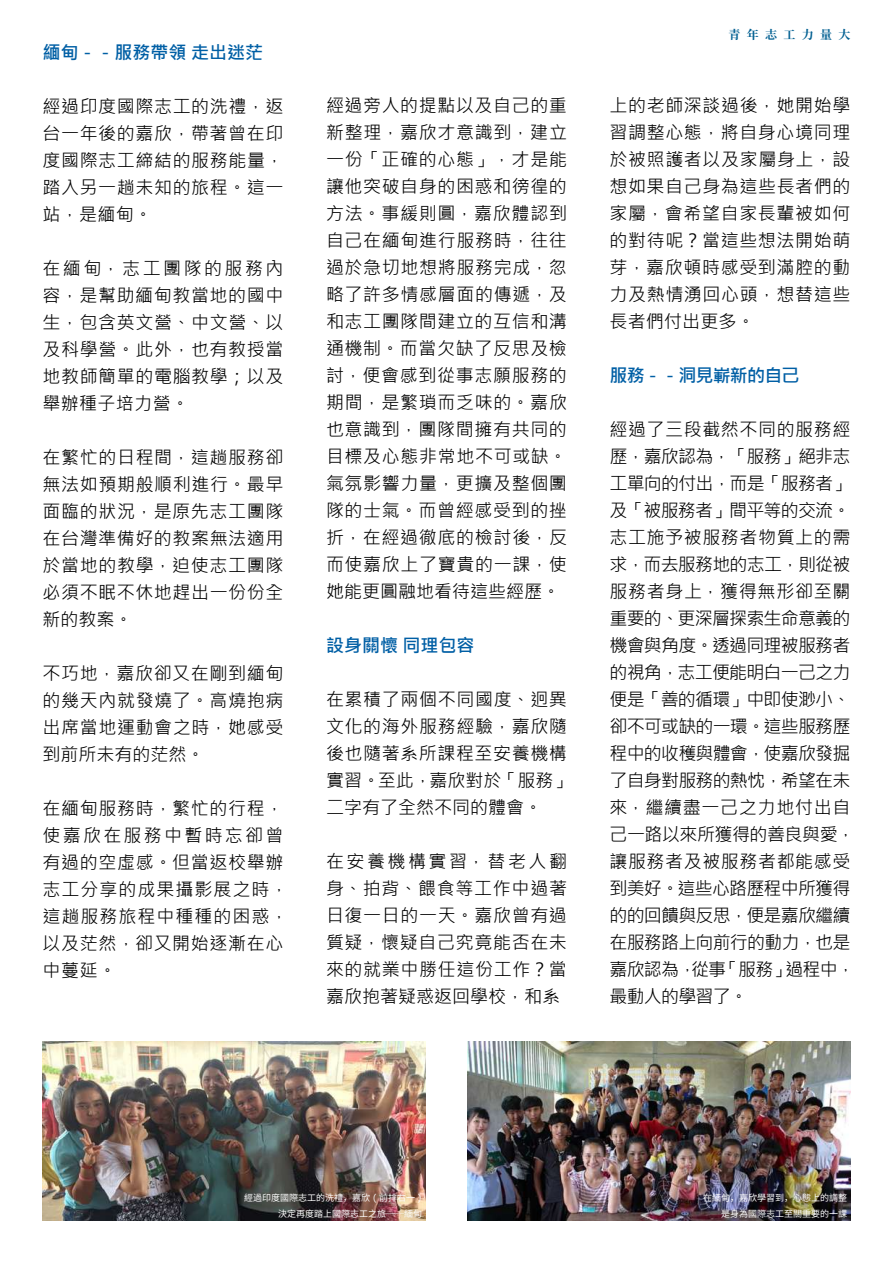
<style>
.page{position:relative;width:893px;height:1263px;background:#fff}
.page>*{position:absolute;margin:0;border:0;box-sizing:border-box;transform-origin:0 0}
.t1{font:18px/27px "Microsoft Jheng Hei";letter-spacing:.035em;color:#000;text-align:justify}
.t2{font:18px/27px "Microsoft Jheng Hei";letter-spacing:-.045em;color:#000}
.t3{font:18px/27px "Microsoft Jheng Hei";letter-spacing:.055em;color:#000}
.t4{font:700 18px "Microsoft Jheng Hei";color:#005fa5}
.t5{font:700 18px "Microsoft Jheng Hei";letter-spacing:-.045em;color:#005fa5}
.t6{font:700 12px "Noto Serif CJ Ktc";letter-spacing:.53em;color:#005f91}
.t7{font:9px/15.8px "Noto Sans Mono CJ Ktc";color:#fff;text-align:right}
</style>
<div class="page">
<img style="left:43px;top:1042px;width:382px;height:178px">
<img style="left:468px;top:1042px;width:382px;height:178px">
<p class="t4" style="left:43px;top:41px;width:222px">緬甸－－服務帶領 走出迷茫</p>
<p class="t1" style="left:43px;top:92px;width:242px">經過印度國際志工的洗禮，返台一年後的嘉欣，帶著曾在印度國際志工締結的服務能量，踏入另一趟未知的旅程。這一站，是緬甸。</p>
<p class="t1" style="left:43px;top:254px;width:243px">在緬甸，志工團隊的服務內容，是幫助緬甸教當地的國中生，包含英文營、中文營、以及科學營。此外，也有教授當地教師簡單的電腦教學；以及舉辦種子培力營。</p>
<p class="t1" style="left:43px;top:443px;width:242px">在繁忙的日程間，這趟服務卻無法如預期般順利進行。最早面臨的狀況，是原先志工團隊在台灣準備好的教案無法適用於當地的教學，迫使志工團隊必須不眠不休地趕出一份份全新的教案。</p>
<p class="t1" style="left:43px;top:659px;width:242px">不巧地，嘉欣卻又在剛到緬甸的幾天內就發燒了。高燒抱病出席當地運動會之時，她感受到前所未有的茫然。</p>
<p class="t3" style="left:43px;top:794px;width:247px">在緬甸服務時，繁忙的行程，使嘉欣在服務中暫時忘卻曾有過的空虛感。但當返校舉辦志工分享的成果攝影展之時，這趟服務旅程中種種的困惑，以及茫然，卻又開始逐漸在心中蔓延。</p>
<p class="t1" style="left:326px;top:92px;width:243px">經過旁人的提點以及自己的重新整理，嘉欣才意識到，建立一份「正確的心態」，才是能讓他突破自身的困惑和徬徨的方法。事緩則圓，嘉欣體認到自己在緬甸進行服務時，往往過於急切地想將服務完成，忽略了許多情感層面的傳遞，及和志工團隊間建立的互信和溝通機制。而當欠缺了反思及檢討，便會感到從事志願服務的期間，是繁瑣而乏味的。嘉欣也意識到，團隊間擁有共同的目標及心態非常地不可或缺。氣氛影響力量，更擴及整個團隊的士氣。而曾經感受到的挫折，在經過徹底的檢討後，反而使嘉欣上了寶貴的一課，使她能更圓融地看待這些經歷。</p>
<p class="t4" style="left:326px;top:634px;width:150px">設身關懷 同理包容</p>
<p class="t1" style="left:326px;top:686px;width:247px;text-align:left">在累積了兩個不同國度、迥異文化的海外服務經驗，嘉欣隨後也隨著系所課程至安養機構實習。至此，嘉欣對於「服務」二字有了全然不同的體會。</p>
<p class="t1" style="left:326px;top:848px;width:243px">在安養機構實習，替老人翻身、拍背、餵食等工作中過著日復一日的一天。嘉欣曾有過質疑，懷疑自己究竟能否在未來的就業中勝任這份工作？當嘉欣抱著疑惑返回學校，和系</p>
<p class="t6" style="left:728px;top:28px;width:124px">青年志工力量大</p>
<p class="t1" style="left:609px;top:92px;width:242px">上的老師深談過後，她開始學習調整心態，將自身心境同理於被照護者以及家屬身上，設想如果自己身為這些長者們的家屬，會希望自家長輩被如何的對待呢？當這些想法開始萌芽，嘉欣頓時感受到滿腔的動力及熱情湧回心頭，想替這些長者們付出更多。</p>
<p class="t5" style="left:609px;top:364px;width:192px">服務－－洞見嶄新的自己</p>
<p class="t2" style="left:609px;top:416px;width:247px">經過了三段截然不同的服務經歷，嘉欣認為，「服務」絕非志工單向的付出，而是「服務者」及「被服務者」間平等的交流。志工施予被服務者物質上的需求，而去服務地的志工，則從被服務者身上，獲得無形卻至關重要的、更深層探索生命意義的機會與角度。透過同理被服務者的視角，志工便能明白一己之力便是「善的循環」中即使渺小、卻不可或缺的一環。這些服務歷程中的收穫與體會，使嘉欣發掘了自身對服務的熱忱，希望在未來，繼續盡一己之力地付出自己一路以來所獲得的善良與愛，讓服務者及被服務者都能感受到美好。這些心路歷程中所獲得的的回饋與反思，便是嘉欣繼續在服務路上向前行的動力，也是嘉欣認為，從事「服務」過程中，最動人的學習了。</p>
<p class="t7" style="left:244px;top:1190px;width:179px">經過印度國際志工的洗禮，嘉欣 ( 前排右一 )決定再度踏上國際志工之旅──緬甸</p>
<p class="t7" style="left:703px;top:1190px;width:145px">在緬甸，嘉欣學習到，心態上的調整是身為國際志工至關重要的一課</p>
</div>
